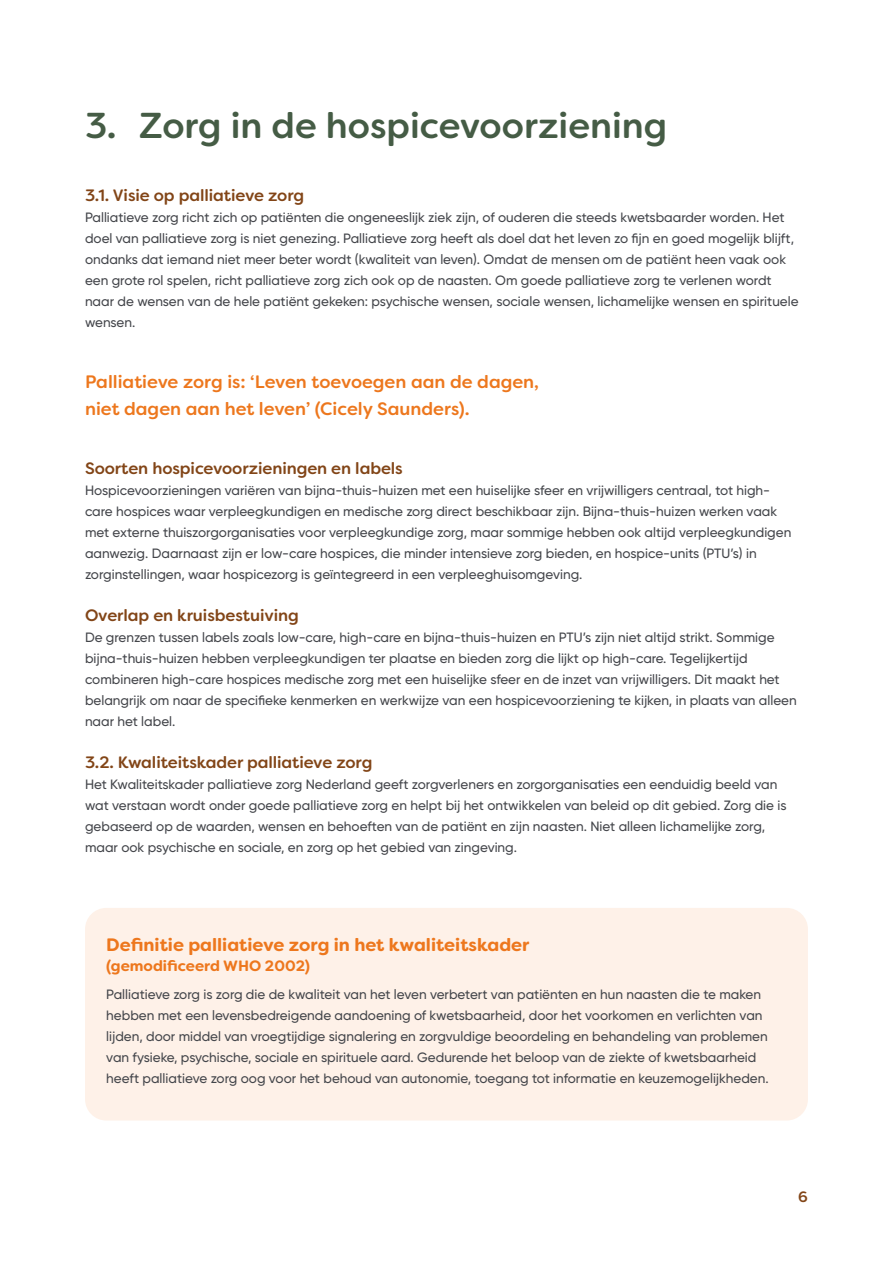
<style>
.page{position:relative;width:893px;height:1263px;background:#fff}
.page>*{position:absolute;margin:0;border:0;box-sizing:border-box;transform-origin:0 0}
.t1{font:500 36px "Filson Soft";color:#455c45}
.t2{font:500 18px/27px "Filson Soft";color:#ed771d}
.t3{font:700 18px "Filson Soft";color:#ed771d}
.t4{font:500 16.5px "Filson Soft";letter-spacing:-.005em;color:#824517}
.t5{font:700 15px "Filson Soft";color:#ed771d}
.t6{font:500 15px "Filson Soft";color:#824517}
.t7{font:500 13.5px/21px "Gilroy";color:#44464b}
</style>
<div class="page">
<div style="left:85px;top:908px;width:723px;height:212px;background:#fef1e8;border-radius:21px"></div>
<h1 class="t1" style="left:85px;top:102px;width:584px">3. Zorg in de hospicevoorziening</h1>
<p class="t4" style="left:85px;top:185px;width:221px">3.1. Visie op palliatieve zorg</p>
<p class="t7" style="left:85px;top:207px;width:715px">Palliatieve zorg richt zich op patiënten die ongeneeslijk ziek zijn, of ouderen die steeds kwetsbaarder worden. Het doel van palliatieve zorg is niet genezing. Palliatieve zorg heeft als doel dat het leven zo fijn en goed mogelijk blijft, ondanks dat iemand niet meer beter wordt (kwaliteit van leven). Omdat de mensen om de patiënt heen vaak ook een grote rol spelen, richt palliatieve zorg zich ook op de naasten. Om goede palliatieve zorg te verlenen wordt naar de wensen van de hele patiënt gekeken: psychische wensen, sociale wensen, lichamelijke wensen en spirituele wensen.</p>
<h2 class="t2" style="left:85px;top:368px;width:456px">Palliatieve zorg is: ‘Leven toevoegen aan de dagen, niet dagen aan het leven’ (Cicely Saunders).</h2>
<p class="t4" style="left:85px;top:458px;width:319px">Soorten hospicevoorzieningen en labels</p>
<p class="t7" style="left:85px;top:480px;width:708px">Hospicevoorzieningen variëren van bijna-thuis-huizen met een huiselijke sfeer en vrijwilligers centraal, tot high&shy;care hospices waar verpleegkundigen en medische zorg direct beschikbaar zijn. Bijna-thuis-huizen werken vaak met externe thuiszorgorganisaties voor verpleegkundige zorg, maar sommige hebben ook altijd verpleegkundigen aanwezig. Daarnaast zijn er low-care hospices, die minder intensieve zorg bieden, en hospice-units (PTU’s) in zorginstellingen, waar hospicezorg is geïntegreerd in een verpleeghuisomgeving.</p>
<p class="t4" style="left:85px;top:605px;width:215px">Overlap en kruisbestuiving</p>
<p class="t7" style="left:85px;top:627px;width:713px">De grenzen tussen labels zoals low-care, high-care en bijna-thuis-huizen en PTU’s zijn niet altijd strikt. Sommige bijna-thuis-huizen hebben verpleegkundigen ter plaatse en bieden zorg die lijkt op high-care. Tegelijkertijd combineren high-care hospices medische zorg met een huiselijke sfeer en de inzet van vrijwilligers. Dit maakt het belangrijk om naar de specifieke kenmerken en werkwijze van een hospicevoorziening te kijken, in plaats van alleen naar het label.</p>
<p class="t4" style="left:85px;top:752px;width:289px">3.2. Kwaliteitskader palliatieve zorg</p>
<p class="t7" style="left:85px;top:774px;width:703px">Het Kwaliteitskader palliatieve zorg Nederland geeft zorgverleners en zorgorganisaties een eenduidig beeld van wat verstaan wordt onder goede palliatieve zorg en helpt bij het ontwikkelen van beleid op dit gebied. Zorg die is gebaseerd op de waarden, wensen en behoeften van de patiënt en zijn naasten. Niet alleen lichamelijke zorg, maar ook psychische en sociale, en zorg op het gebied van zingeving.</p>
<h2 class="t3" style="left:106px;top:933px;width:425px">Definitie palliatieve zorg in het kwaliteitskader</h2>
<p class="t5" style="left:106px;top:956px;width:205px">(gemodificeerd WHO 2002)</p>
<p class="t7" style="left:106px;top:984px;width:664px">Palliatieve zorg is zorg die de kwaliteit van het leven verbetert van patiënten en hun naasten die te maken hebben met een levensbedreigende aandoening of kwetsbaarheid, door het voorkomen en verlichten van lijden, door middel van vroegtijdige signalering en zorgvuldige beoordeling en behandeling van problemen van fysieke, psychische, sociale en spirituele aard. Gedurende het beloop van de ziekte of kwetsbaarheid heeft palliatieve zorg oog voor het behoud van autonomie, toegang tot informatie en keuzemogelijkheden.</p>
<p class="t6" style="left:798px;top:1186px;width:11px">6</p>
</div>
